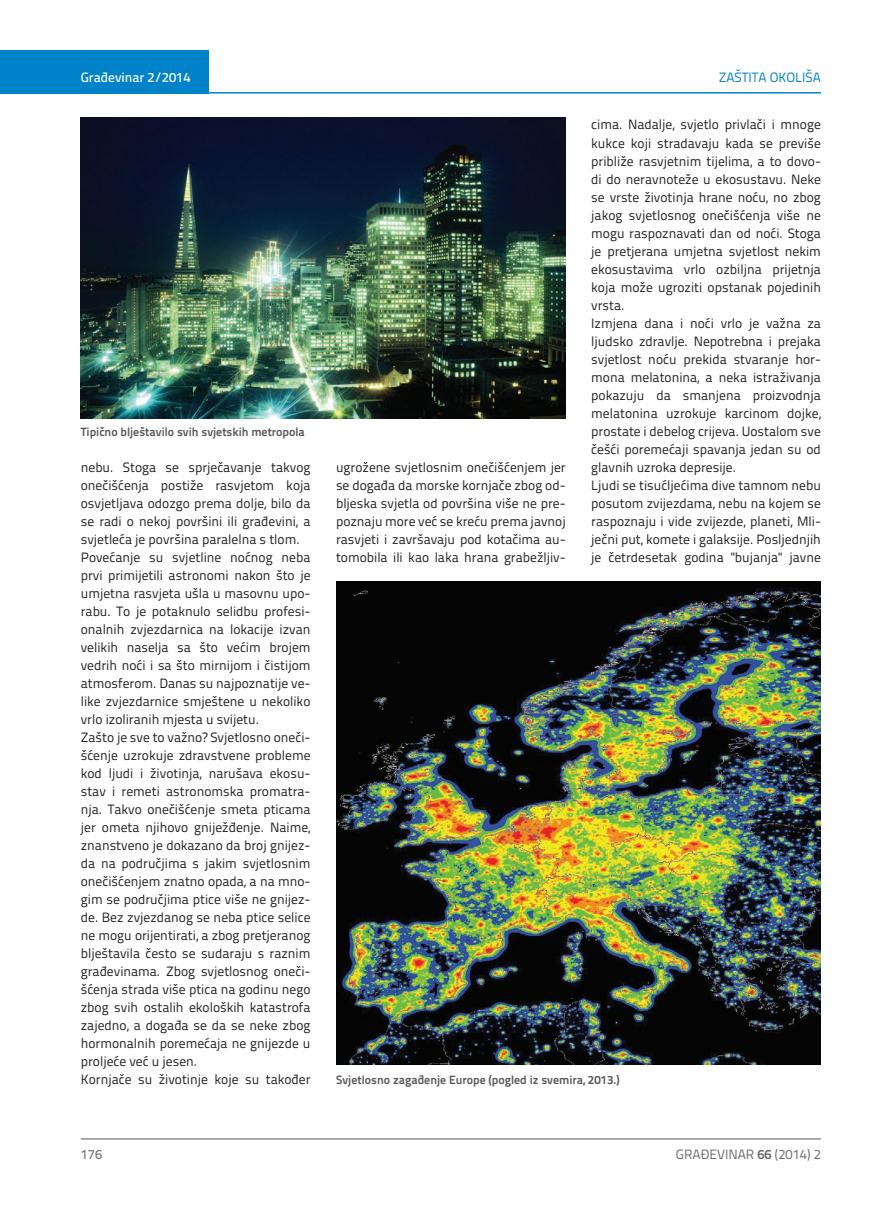
<style>
.page{position:relative;width:872px;height:1212px;background:#fff}
.page>*{position:absolute;margin:0;border:0;box-sizing:border-box;transform-origin:0 0}
.t1{font:13.5px/18px "Titillium Text 22 L";color:#231f20}
.t2{font:13.5px "Titillium Text 22 L";color:#6c6d70}
.t3{font:500 13.5px "Titillium Text 22 L";color:#fff}
.t4{font:13.5px "Titillium Text 22 L";color:#0082c8}
.t5{font:500 13.5px "Titillium Text 22 L";color:#787a7d}
.t6{font:700 12px "Titillium Text 22 L";color:#57585a}
.s1{font-weight:700}
</style>
<div class="page">
<hr style="left:81px;top:1139px;width:740px;height:1px;background:#57585a">
<div style="left:0;top:50px;width:208px;height:44px;background:#0082c8"></div>
<hr style="left:0;top:92px;width:821px;height:2px;background:#0082c8">
<img style="left:81px;top:118px;width:485px;height:301px">
<img style="left:337px;top:582px;width:483px;height:482px">
<p class="t3" style="left:81px;top:67px;width:111px">Građevinar 2/2014</p>
<p class="t4" style="left:718px;top:68px;width:104px">ZAŠTITA OKOLIŠA</p>
<p class="t1" style="left:591px;top:115px;width:231px">cima. Nadalje, svjetlo privlači i mnoge kukce koji stradavaju kada se previše približe rasvjetnim tijelima, a to dovo&shy;di do neravnoteže u ekosustavu. Neke se vrste životinja hrane noću, no zbog jakog svjetlosnog onečišćenja više ne mogu raspoznavati dan od noći. Stoga je pretjerana umjetna svjetlost nekim ekosustavima vrlo ozbiljna prijetnja koja može ugroziti opstanak pojedinih vrsta.<br>Izmjena dana i noći vrlo je važna za ljudsko zdravlje. Nepotrebna i prejaka svjetlost noću prekida stvaranje hor&shy;mona melatonina, a neka istraživanja pokazuju da smanjena proizvodnja melatonina uzrokuje karcinom dojke, prostate i debelog crijeva. Uostalom sve češći poremećaji spavanja jedan su od glavnih uzroka depresije.<br>Ljudi se tisućljećima dive tamnom nebu posutom zvijezdama, nebu na kojem se raspoznaju i vide zvijezde, planeti, Mli&shy;ječni put, komete i galaksije. Posljednjih je četrdesetak godina "bujanja" javne</p>
<p class="t6" style="left:81px;top:422px;width:226px">Tipično blještavilo svih svjetskih metropola</p>
<p class="t1" style="left:81px;top:457px;width:231px">nebu. Stoga se sprječavanje takvog onečišćenja postiže rasvjetom koja osvjetljava odozgo prema dolje, bilo da se radi o nekoj površini ili građevini, a svjetleća je površina paralelna s tlom.<br>Povećanje su svjetline noćnog neba prvi primijetili astronomi nakon što je umjetna rasvjeta ušla u masovnu upo&shy;rabu. To je potaknulo selidbu profesi&shy;onalnih zvjezdarnica na lokacije izvan velikih naselja sa što većim brojem vedrih noći i sa što mirnijom i čistijom atmosferom. Danas su najpoznatije ve&shy;like zvjezdarnice smještene u nekoliko vrlo izoliranih mjesta u svijetu.<br>Zašto je sve to važno? Svjetlosno oneči&shy;šćenje uzrokuje zdravstvene probleme kod ljudi i životinja, narušava ekosu&shy;stav i remeti astronomska promatra&shy;nja. Takvo onečišćenje smeta pticama jer ometa njihovo gniježđenje. Naime, znanstveno je dokazano da broj gnijez&shy;da na područjima s jakim svjetlosnim onečišćenjem znatno opada, a na mno&shy;gim se područjima ptice više ne gnijez&shy;de. Bez zvjezdanog se neba ptice selice ne mogu orijentirati, a zbog pretjeranog blještavila često se sudaraju s raznim građevinama. Zbog svjetlosnog oneči&shy;šćenja strada više ptica na godinu nego zbog svih ostalih ekoloških katastrofa zajedno, a događa se da se neke zbog hormonalnih poremećaja ne gnijezde u proljeće već u jesen.<br>Kornjače su životinje koje su također</p>
<p class="t1" style="left:336px;top:457px;width:231px;text-align:justify">ugrožene svjetlosnim onečišćenjem jer se događa da morske kornjače zbog od&shy;bljeska svjetla od površina više ne pre&shy;poznaju more već se kreću prema javnoj rasvjeti i završavaju pod kotačima au&shy;tomobila ili kao laka hrana grabežljiv-</p>
<p class="t6" style="left:336px;top:1071px;width:285px">Svjetlosno zagađenje Europe (pogled iz svemira, 2013.)</p>
<p class="t5" style="left:81px;top:1144px;width:23px">176</p>
<p class="t2" style="left:676px;top:1144px;width:146px">GRAĐEVINAR <span class="s1">66</span> (2014) 2</p>
</div>
